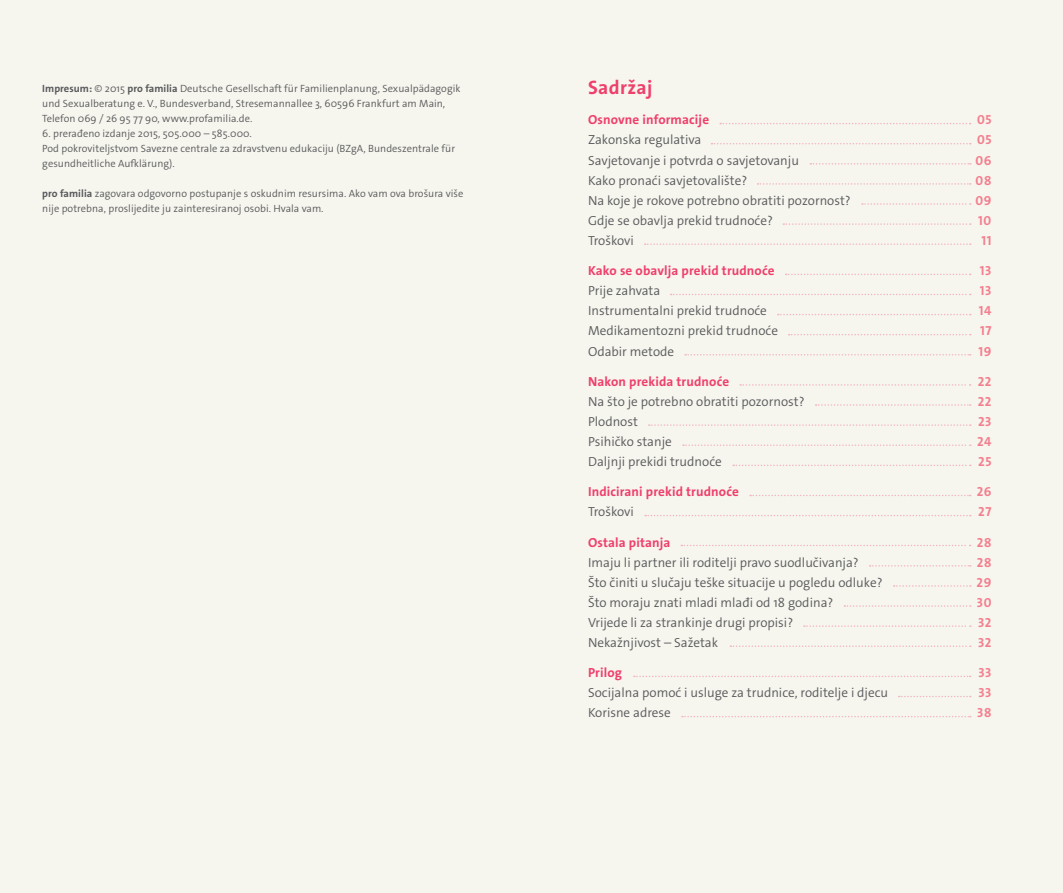
<style>
.page{position:relative;width:1063px;height:893px;background:#f6f5ee}
.page>*{position:absolute;margin:0;border:0;box-sizing:border-box;transform-origin:0 0}
.t1{font:700 19.5px "The Sans Os F";color:#ef3f6b}
.t2{font:13.2px "The Sans LP4 Se Lig";color:#58595b}
.t3{font:700 13.2px "The Sans Os F";letter-spacing:.01em;color:#ef3f6b}
.t4{font:700 13.2px "The Sans Os F";letter-spacing:.05em;color:#f37f8e}
.t5{font:10.5px/15px "The Sans LP4 Se Lig";letter-spacing:.005em;color:#58595b}
.s1{font-family:"The Sans Os F";font-weight:700}
</style>
<div class="page">
<svg style="left:720px;top:123px;width:251px;height:1px"></svg>
<svg style="left:711px;top:143px;width:260px;height:1px"></svg>
<svg style="left:810px;top:163px;width:161px;height:2px"></svg>
<svg style="left:758px;top:183px;width:213px;height:2px"></svg>
<svg style="left:862px;top:203px;width:109px;height:2px"></svg>
<svg style="left:783px;top:223px;width:188px;height:2px"></svg>
<svg style="left:645px;top:243px;width:326px;height:2px"></svg>
<svg style="left:786px;top:274px;width:185px;height:1px"></svg>
<svg style="left:671px;top:294px;width:300px;height:1px"></svg>
<svg style="left:778px;top:314px;width:193px;height:1px"></svg>
<svg style="left:789px;top:334px;width:182px;height:1px"></svg>
<svg style="left:685px;top:354px;width:286px;height:2px"></svg>
<svg style="left:740px;top:384px;width:231px;height:2px"></svg>
<svg style="left:816px;top:404px;width:155px;height:2px"></svg>
<svg style="left:649px;top:424px;width:322px;height:2px"></svg>
<svg style="left:683px;top:444px;width:288px;height:2px"></svg>
<svg style="left:733px;top:465px;width:238px;height:1px"></svg>
<svg style="left:750px;top:495px;width:221px;height:1px"></svg>
<svg style="left:645px;top:515px;width:326px;height:1px"></svg>
<svg style="left:681px;top:545px;width:290px;height:1px"></svg>
<svg style="left:870px;top:565px;width:101px;height:2px"></svg>
<svg style="left:894px;top:585px;width:77px;height:2px"></svg>
<svg style="left:844px;top:605px;width:127px;height:2px"></svg>
<svg style="left:804px;top:625px;width:167px;height:2px"></svg>
<svg style="left:730px;top:645px;width:241px;height:2px"></svg>
<svg style="left:634px;top:676px;width:337px;height:1px"></svg>
<svg style="left:899px;top:696px;width:72px;height:1px"></svg>
<svg style="left:682px;top:716px;width:289px;height:1px"></svg>
<p class="t5" style="left:42px;top:81px;width:420px"><span class="s1">Impresum:</span> © 2015 <span class="s1">pro familia</span> Deutsche Gesellschaft für Familienplanung, Sexualpädagogik und Sexualberatung e. V., Bundesverband, Stresemannallee 3, 60596 Frankfurt am Main,<br>Telefon 069 / 26 95 77 90, www.profamilia.de.</p>
<p class="t5" style="left:42px;top:126px;width:414px">6. prerađeno izdanje 2015, 505.000 – 585.000.<br>Pod pokroviteljstvom Savezne centrale za zdravstvenu edukaciju (BZgA, Bundeszentrale für gesundheitliche Aufklärung).</p>
<p class="t5" style="left:42px;top:186px;width:423px"><span class="s1">pro familia</span> zagovara odgovorno postupanje s oskudnim resursima. Ako vam ova brošura više nije potrebna, proslijedite ju zainteresiranoj osobi. Hvala vam.</p>
<h1 class="t1" style="left:588px;top:75px;width:67px">Sadržaj</h1>
<p class="t3" style="left:588px;top:111px;width:123px">Osnovne informacije</p>
<p class="t4" style="left:977px;top:111px;width:16px">05</p>
<p class="t2" style="left:588px;top:132px;width:115px">Zakonska regulativa</p>
<p class="t4" style="left:977px;top:132px;width:16px">05</p>
<p class="t2" style="left:588px;top:152px;width:212px">Savjetovanje i potvrda o savjetovanju</p>
<p class="t4" style="left:975px;top:152px;width:18px">06</p>
<p class="t2" style="left:588px;top:172px;width:161px">Kako pronaći savjetovalište?</p>
<p class="t4" style="left:976px;top:172px;width:17px">08</p>
<p class="t2" style="left:588px;top:192px;width:264px">Na koje je rokove potrebno obratiti pozornost?</p>
<p class="t4" style="left:975px;top:192px;width:18px">09</p>
<p class="t2" style="left:588px;top:212px;width:186px">Gdje se obavlja prekid trudnoće?</p>
<p class="t4" style="left:978px;top:212px;width:15px">10</p>
<p class="t2" style="left:588px;top:232px;width:47px">Troškovi</p>
<p class="t4" style="left:981px;top:232px;width:12px">11</p>
<p class="t3" style="left:588px;top:262px;width:188px">Kako se obavlja prekid trudnoće</p>
<p class="t4" style="left:980px;top:262px;width:13px">13</p>
<p class="t2" style="left:588px;top:282px;width:74px">Prije zahvata</p>
<p class="t4" style="left:980px;top:282px;width:13px">13</p>
<p class="t2" style="left:588px;top:302px;width:180px">Instrumentalni prekid trudnoće</p>
<p class="t4" style="left:979px;top:302px;width:14px">14</p>
<p class="t2" style="left:588px;top:322px;width:191px">Medikamentozni prekid trudnoće</p>
<p class="t4" style="left:980px;top:322px;width:13px">17</p>
<p class="t2" style="left:588px;top:343px;width:88px">Odabir metode</p>
<p class="t4" style="left:978px;top:343px;width:15px">19</p>
<p class="t3" style="left:588px;top:373px;width:143px">Nakon prekida trudnoće</p>
<p class="t4" style="left:978px;top:373px;width:15px">22</p>
<p class="t2" style="left:588px;top:393px;width:218px">Na što je potrebno obratiti pozornost?</p>
<p class="t4" style="left:978px;top:393px;width:15px">22</p>
<p class="t2" style="left:588px;top:413px;width:51px">Plodnost</p>
<p class="t4" style="left:978px;top:413px;width:15px">23</p>
<p class="t2" style="left:588px;top:433px;width:85px">Psihičko stanje</p>
<p class="t4" style="left:977px;top:433px;width:16px">24</p>
<p class="t2" style="left:588px;top:453px;width:135px">Daljnji prekidi trudnoće</p>
<p class="t4" style="left:978px;top:453px;width:15px">25</p>
<p class="t3" style="left:588px;top:483px;width:152px">Indicirani prekid trudnoće</p>
<p class="t4" style="left:977px;top:483px;width:16px">26</p>
<p class="t2" style="left:588px;top:503px;width:47px">Troškovi</p>
<p class="t4" style="left:978px;top:503px;width:15px">27</p>
<p class="t3" style="left:588px;top:534px;width:84px">Ostala pitanja</p>
<p class="t4" style="left:977px;top:534px;width:16px">28</p>
<p class="t2" style="left:588px;top:554px;width:272px">Imaju li partner ili roditelji pravo suodlučivanja?</p>
<p class="t4" style="left:977px;top:554px;width:16px">28</p>
<p class="t2" style="left:588px;top:574px;width:296px">Što činiti u slučaju teške situacije u pogledu odluke?</p>
<p class="t4" style="left:977px;top:574px;width:16px">29</p>
<p class="t2" style="left:588px;top:594px;width:247px">Što moraju znati mladi mlađi od 18 godina?</p>
<p class="t4" style="left:977px;top:594px;width:16px">30</p>
<p class="t2" style="left:588px;top:614px;width:207px">Vrijede li za strankinje drugi propisi?</p>
<p class="t4" style="left:978px;top:614px;width:15px">32</p>
<p class="t2" style="left:588px;top:634px;width:132px">Nekažnjivost – Sažetak</p>
<p class="t4" style="left:978px;top:634px;width:15px">32</p>
<p class="t3" style="left:588px;top:664px;width:35px">Prilog</p>
<p class="t4" style="left:978px;top:664px;width:15px">33</p>
<p class="t2" style="left:588px;top:684px;width:302px">Socijalna pomoć i usluge za trudnice, roditelje i djecu</p>
<p class="t4" style="left:978px;top:684px;width:15px">33</p>
<p class="t2" style="left:588px;top:704px;width:84px">Korisne adrese</p>
<p class="t4" style="left:977px;top:704px;width:16px">38</p>
</div>
